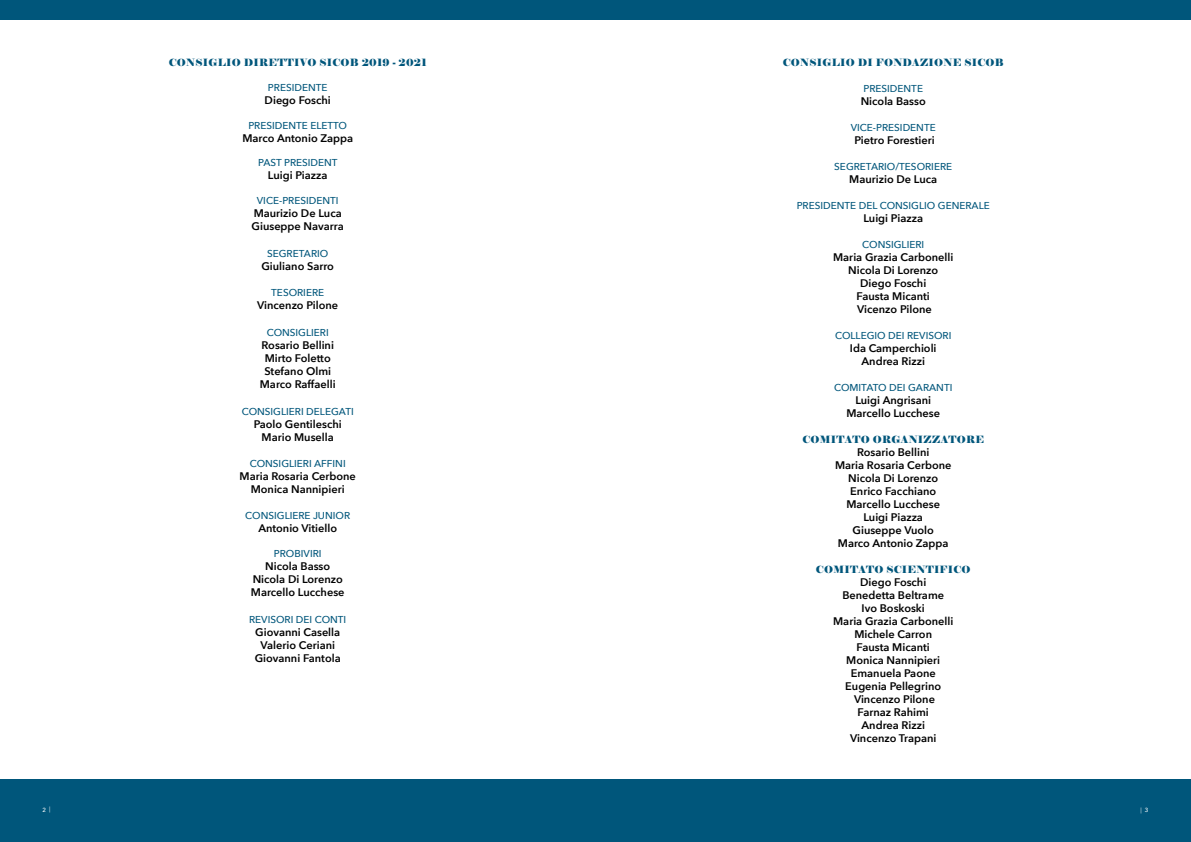
<style>
.page{position:relative;width:1191px;height:842px;background:#fff}
.page>*{position:absolute;margin:0;border:0;box-sizing:border-box;transform-origin:0 0}
.t1{font:600 11px/13px "Avenir Next";color:#000;text-align:center}
.t2{font:500 10px "Avenir Next";color:#00567b}
.t3{font:10px "Elephant";letter-spacing:.025em;color:#00567b}
.t4{font:500 6px "Avenir Next";color:#fff}
.t5{font:6px "Avenir Next";color:#fff}
.s1{font-weight:400}
.s2{font-weight:500}
</style>
<div class="page">
<div style="left:0;top:780px;width:595px;height:62px;background:#00567b"></div>
<div style="left:595px;top:780px;width:596px;height:62px;background:#00567b"></div>
<div style="left:0;top:0;width:595px;height:20px;background:#00567b"></div>
<div style="left:595px;top:0;width:596px;height:20px;background:#00567b"></div>
<p class="t3" style="left:169px;top:56px;width:259px">CONSIGLIO DIRETTIVO SICOB 2019 - 2021</p>
<p class="t2" style="left:268px;top:82px;width:61px">PRESIDENTE</p>
<p class="t1" style="left:265px;top:94px;width:68px">Diego Foschi</p>
<p class="t2" style="left:248px;top:120px;width:100px">PRESIDENTE ELETTO</p>
<p class="t1" style="left:242px;top:132px;width:112px">Marco Antonio Zappa</p>
<p class="t2" style="left:258px;top:157px;width:81px">PAST PRESIDENT</p>
<p class="t1" style="left:268px;top:169px;width:61px">Luigi Piazza</p>
<p class="t2" style="left:257px;top:195px;width:83px">VICE-PRESIDENTI</p>
<p class="t1" style="left:251px;top:207px;width:94px;text-align:left">Maurizio De Luca<br>Giuseppe Navarra</p>
<p class="t2" style="left:267px;top:247px;width:63px">SEGRETARIO</p>
<p class="t1" style="left:261px;top:259px;width:74px">Giuliano Sarro</p>
<p class="t2" style="left:271px;top:286px;width:54px">TESORIERE</p>
<p class="t1" style="left:257px;top:298px;width:82px">Vincenzo Pilone</p>
<p class="t2" style="left:267px;top:327px;width:64px">CONSIGLIERI</p>
<p class="t1" style="left:260px;top:339px;width:77px">Rosario Bellini<br>Mirto Foletto<br>Stefano Olmi<br>Marco Raffaelli</p>
<p class="t2" style="left:242px;top:405px;width:113px">CONSIGLIERI DELEGATI</p>
<p class="t1" style="left:254px;top:417px;width:90px">Paolo Gentileschi<br>Mario Musella</p>
<p class="t2" style="left:250px;top:457px;width:97px">CONSIGLIERI AFFINI</p>
<p class="t1" style="left:239px;top:469px;width:118px">Maria Rosaria Cerbone<br>Monica Nannipieri</p>
<p class="t2" style="left:245px;top:510px;width:106px">CONSIGLIERE JUNIOR</p>
<p class="t1" style="left:258px;top:522px;width:80px">Antonio Vitiello</p>
<p class="t2" style="left:274px;top:548px;width:49px">PROBIVIRI</p>
<p class="t1" style="left:251px;top:560px;width:95px">Nicola Basso<br>Nicola Di Lorenzo<br>Marcello Lucchese</p>
<p class="t2" style="left:249px;top:613px;width:99px">REVISORI DEI CONTI</p>
<p class="t1" style="left:255px;top:625px;width:88px">Giovanni Casella<br>Valerio Ceriani<br>Giovanni Fantola</p>
<p class="t3" style="left:782px;top:56px;width:222px">CONSIGLIO DI FONDAZIONE SICOB</p>
<p class="t2" style="left:863px;top:83px;width:61px">PRESIDENTE</p>
<p class="t1" style="left:860px;top:95px;width:66px">Nicola Basso</p>
<p class="t2" style="left:850px;top:122px;width:86px">VICE-PRESIDENTE</p>
<p class="t1" style="left:854px;top:134px;width:82px">Pietro Forestieri</p>
<p class="t2" style="left:834px;top:161px;width:119px">SEGRETARIO/TESORIERE</p>
<p class="t1" style="left:849px;top:173px;width:90px">Maurizio De Luca</p>
<p class="t2" style="left:796px;top:200px;width:195px">PRESIDENTE DEL CONSIGLIO GENERALE</p>
<p class="t1" style="left:863px;top:212px;width:61px">Luigi Piazza</p>
<p class="t2" style="left:862px;top:239px;width:64px">CONSIGLIERI</p>
<p class="t1" style="left:833px;top:251px;width:122px">Maria Grazia Carbonelli<br>Nicola Di Lorenzo<br>Diego Foschi<br>Fausta Micanti<br>Vicenzo Pilone</p>
<p class="t2" style="left:835px;top:330px;width:118px">COLLEGIO DEI REVISORI</p>
<p class="t1" style="left:850px;top:342px;width:88px">Ida Camperchioli<br>Andrea Rizzi</p>
<p class="t2" style="left:834px;top:382px;width:120px">COMITATO DEI GARANTI</p>
<p class="t1" style="left:846px;top:394px;width:95px">Luigi Angrisani<br>Marcello Lucchese</p>
<p class="t3" style="left:802px;top:433px;width:183px">COMITATO ORGANIZZATORE</p>
<p class="t1" style="left:835px;top:446px;width:118px">Rosario Bellini<br>Maria Rosaria Cerbone<br>Nicola Di Lorenzo<br>Enrico Facchiano<br>Marcello Lucchese<br>Luigi Piazza<br>Giuseppe Vuolo<br>Marco Antonio Zappa</p>
<p class="t3" style="left:816px;top:563px;width:156px">COMITATO SCIENTIFICO</p>
<p class="t1" style="left:833px;top:576px;width:122px">Diego Foschi<br>Benedetta Beltrame<br>Ivo Boskoski<br>Maria Grazia Carbonelli<br>Michele Carron<br>Fausta Micanti<br>Monica Nannipieri<br>Emanuela Paone<br>Eugenia Pellegrino<br>Vincenzo Pilone<br>Farnaz Rahimi<br>Andrea Rizzi<br>Vincenzo Trapani</p>
<p class="t4" style="left:43px;top:806px;width:9px">2 <span class="s1">|</span></p>
<p class="t5" style="left:1140px;top:806px;width:9px">| <span class="s2">3</span></p>
</div>
